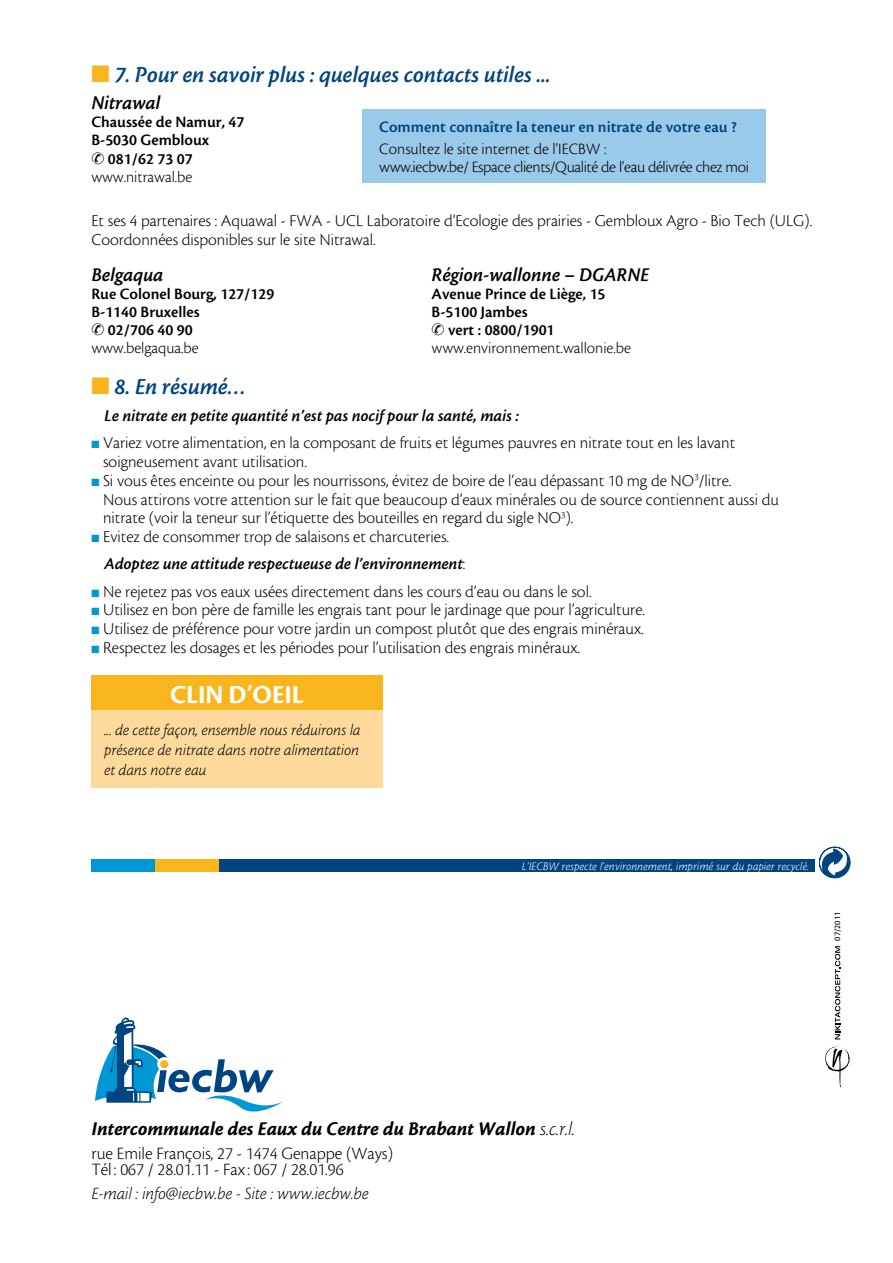
<style>
.page{position:relative;width:893px;height:1263px;background:#fff}
.page>*{position:absolute;margin:0;border:0;box-sizing:border-box;transform-origin:0 0}
.t1{font:27px "Cronos MM 700 18";color:#fff}
.t2{font:24px "Cronos MM It 574 16";color:#004481}
.t3{font:20.25px "Cronos MM It 700 13";color:#000}
.t4{font:20.25px "Cronos MM It 574 13";color:#000}
.t5{font:18px/16.5px "Cronos MM 250 12";color:#000}
.t6{font:18px "Cronos MM It 250 12";color:#000}
.t7{font:17.25px/18.8px "Cronos MM 250 11";color:#000}
.t8{font:17.25px "Cronos MM It 574 11";color:#000}
.t9{font:16.5px/18.3px "Cronos MM 574 11";color:#000}
.t10{font:16.5px/19.8px "Cronos MM It 250 11";color:#000;text-align:justify}
.t11{font:16.5px/18px "Cronos MM 250 11";letter-spacing:-.02em;color:#000}
.t12{font:16.5px "Cronos MM 250 11";color:#000}
.t13{font:16.5px "Cronos MM 574 11";color:#004481}
.t14{font:12px "Cronos MM It 250 8";color:#fff}
.t15{font:9px "Cronos MM 408 6";color:#000}
.s1{color:#f9b51d}
.s2{color:#0097d5}
.s3{font-family:"Cronos MM 250 11"}
.s4{font-family:"Cronos MM It 250 13"}
</style>
<div class="page">
<div style="left:91px;top:676px;width:292px;height:34px;background:#f9b51d"></div>
<div style="left:91px;top:710px;width:292px;height:77px;background:#fdda9b"></div>
<div style="left:91px;top:859px;width:64px;height:13px;background:#0097d5"></div>
<div style="left:155px;top:859px;width:64px;height:13px;background:#f9b51d"></div>
<div style="left:219px;top:859px;width:595px;height:13px;background:#004481"></div>
<svg style="left:819px;top:847px;width:31px;height:31px"></svg>
<svg style="left:835px;top:946px;width:5px;height:93px"></svg>
<svg style="left:825px;top:1046px;width:25px;height:41px"></svg>
<div style="left:362px;top:109px;width:404px;height:74px;background:#9acaea"></div>
<svg style="left:95px;top:1017px;width:188px;height:95px"></svg>
<h2 class="t2" style="left:91px;top:62px;width:460px"><span class="s1">■</span> 7. Pour en savoir plus : quelques contacts utiles ...</h2>
<p class="t4" style="left:91px;top:92px;width:70px">Nitrawal</p>
<p class="t9" style="left:91px;top:113px;width:154px">Chaussée de Namur, 47<br>B-5030 Gembloux<br>✆ 081/62 73 07</p>
<p class="t12" style="left:91px;top:168px;width:102px">www.nitrawal.be</p>
<p class="t7" style="left:91px;top:212px;width:722px">Et ses 4 partenaires : Aquawal - FWA - UCL Laboratoire d’Ecologie des prairies - Gembloux Agro - Bio Tech (ULG).<br>Coordonnées disponibles sur le site Nitrawal.</p>
<p class="t4" style="left:91px;top:264px;width:73px">Belgaqua</p>
<p class="t4" style="left:432px;top:264px;width:219px">Région-wallonne – DGARNE</p>
<p class="t9" style="left:91px;top:285px;width:184px">Rue Colonel Bourg, 127/129</p>
<p class="t9" style="left:432px;top:285px;width:175px">Avenue Prince de Liège, 15</p>
<p class="t9" style="left:91px;top:303px;width:110px">B-1140 Bruxelles</p>
<p class="t9" style="left:432px;top:303px;width:98px">B-5100 Jambes</p>
<p class="t9" style="left:91px;top:321px;width:103px">✆ 02/706 40 90</p>
<p class="t9" style="left:432px;top:321px;width:124px">✆ vert : 0800/1901</p>
<p class="t12" style="left:91px;top:339px;width:109px">www.belgaqua.be</p>
<p class="t12" style="left:432px;top:339px;width:201px">www.environnement.wallonie.be</p>
<h2 class="t2" style="left:91px;top:373px;width:157px"><span class="s1">■</span> 8. En résumé…</h2>
<p class="t8" style="left:104px;top:406px;width:416px">Le nitrate en petite quantité n’est pas nocif pour la santé, mais :</p>
<p class="t7" style="left:103px;top:434px;width:634px;text-indent:-12px"><span class="s2">■</span> Variez votre alimentation, en la composant de fruits et légumes pauvres en nitrate tout en les lavant soigneusement avant utilisation.</p>
<p class="t7" style="left:103px;top:471px;width:677px;text-indent:-12px"><span class="s2">■</span> Si vous êtes enceinte ou pour les nourrissons, évitez de boire de l’eau dépassant 10 mg de NO<sup>3</sup>/litre.<br>Nous attirons votre attention sur le fait que beaucoup d’eaux minérales ou de source contiennent aussi du nitrate (voir la teneur sur l’étiquette des bouteilles en regard du sigle NO<sup>3</sup>).</p>
<p class="t7" style="left:91px;top:528px;width:359px"><span class="s2">■</span> Evitez de consommer trop de salaisons et charcuteries.</p>
<p class="t8" style="left:104px;top:555px;width:363px">Adoptez une attitude respectueuse de l’environnement<span class="s3">:</span></p>
<p class="t7" style="left:91px;top:582px;width:502px"><span class="s2">■</span> Ne rejetez pas vos eaux usées directement dans les cours d’eau ou dans le sol.</p>
<p class="t7" style="left:91px;top:601px;width:555px"><span class="s2">■</span> Utilisez en bon père de famille les engrais tant pour le jardinage que pour l’agriculture.</p>
<p class="t7" style="left:91px;top:620px;width:554px"><span class="s2">■</span> Utilisez de préférence pour votre jardin un compost plutôt que des engrais minéraux.</p>
<p class="t7" style="left:91px;top:638px;width:490px"><span class="s2">■</span> Respectez les dosages et les périodes pour l’utilisation des engrais minéraux.</p>
<h1 class="t1" style="left:170px;top:680px;width:135px">CLIN D’OEIL</h1>
<p class="t10" style="left:104px;top:720px;width:258px">... de cette façon, ensemble nous réduirons la présence de nitrate dans notre alimentation et dans notre eau</p>
<p class="t13" style="left:379px;top:118px;width:359px">Comment connaître la teneur en nitrate de votre eau ?</p>
<p class="t11" style="left:379px;top:140px;width:371px">Consultez le site internet de l’IECBW :<br>www.iecbw.be/ Espace clients/Qualité de l’eau délivrée chez moi</p>
<p class="t14" style="left:522px;top:859px;width:289px">L’IECBW respecte l’environnement, imprimé sur du papier recyclé.</p>
<p class="t15" style="left:833px;top:941px;width:31px;rotate:-90deg">07/2011</p>
<p class="t3" style="left:91px;top:1117px;width:485px">Intercommunale des Eaux du Centre du Brabant Wallon <span class="s4">s.c.r.l.</span></p>
<p class="t5" style="left:91px;top:1145px;width:303px">rue Emile François, 27 - 1474 Genappe (Ways)<br>Tél : 067 / 28.01.11 - Fax : 067 / 28.01.96</p>
<p class="t6" style="left:91px;top:1184px;width:279px">E-mail : info@iecbw.be - Site : www.iecbw.be</p>
</div>
